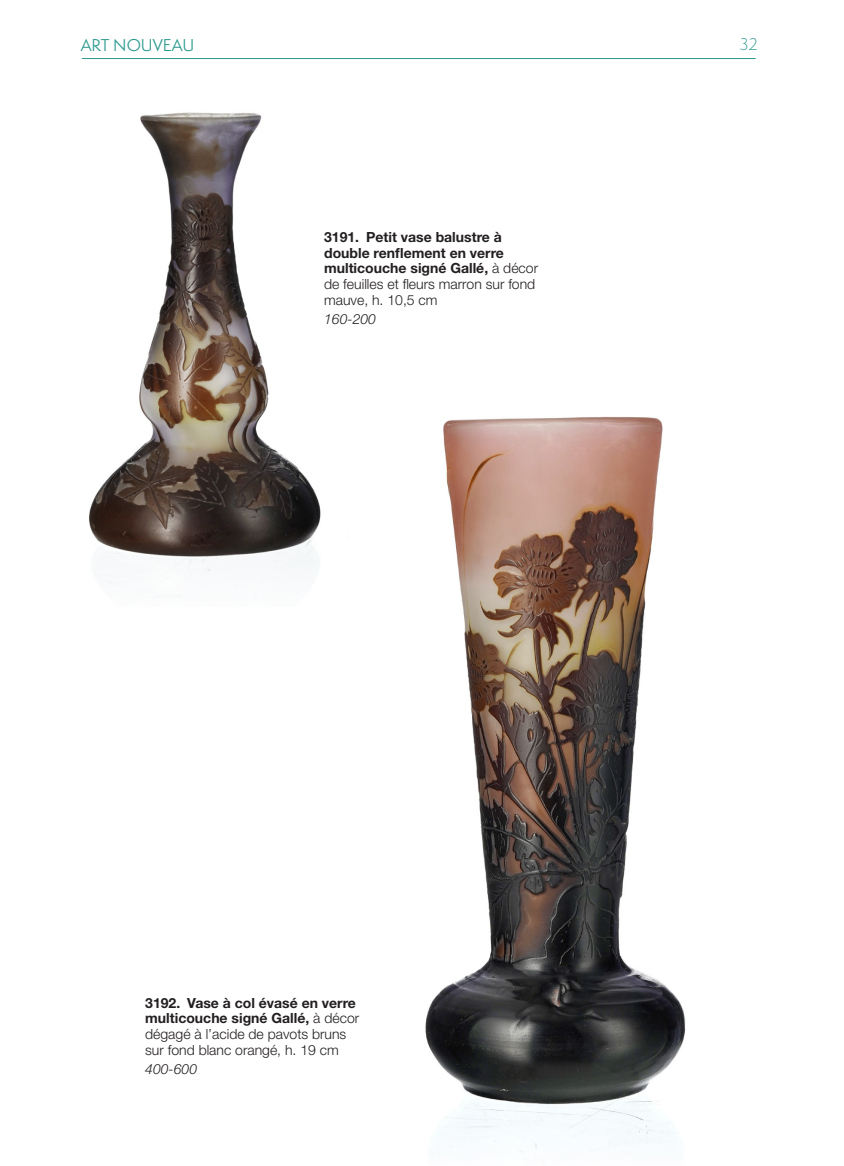
<style>
.page{position:relative;width:844px;height:1166px;background:#fff}
.page>*{position:absolute;margin:0;border:0;box-sizing:border-box;transform-origin:0 0}
.t1{font:15.75px "Semplicita Pro";color:#2a998d}
.t2{font:300 15.75px "Semplicita Pro";color:#2a998d}
.NEWtexte1col{font:700 14px/15.8px "Helvetica Neue LT Std";color:#231f20}
.NEWtexte1col-2{font:300 14px/15.8px "Helvetica Neue LT Std";color:#231f20}
.NEWtexte1col-3{font:italic 300 14px "Helvetica Neue LT Std";color:#231f20}
.s1{font-weight:300}
.s2{font-weight:700}
</style>
<div class="page">
<hr style="left:82px;top:58px;width:673px;height:1px;background:#2a998d">
<img style="left:89px;top:112px;width:232px;height:472px">
<img style="left:425px;top:416px;width:261px;height:737px">
<p class="t1" style="left:81px;top:34px;width:115px">ART NOUVEAU</p>
<p class="t2" style="left:739px;top:34px;width:19px">32</p>
<p class="NEWtexte1col" style="left:324px;top:229px;width:215px">3191. Petit vase balustre à double renflement en verre multicouche signé Gallé, <span class="s1">à décor de feuilles et fleurs marron sur fond mauve, h. 10,5 cm</span></p>
<p class="NEWtexte1col-3" style="left:324px;top:311px;width:53px">160-200</p>
<p class="NEWtexte1col-2" style="left:145px;top:994px;width:215px"><span class="s2">3192. Vase à col évasé en verre multicouche signé Gallé,</span> à décor dégagé à l’acide de pavots bruns sur fond blanc orangé, h. 19 cm</p>
<p class="NEWtexte1col-3" style="left:145px;top:1061px;width:53px">400-600</p>
</div>
